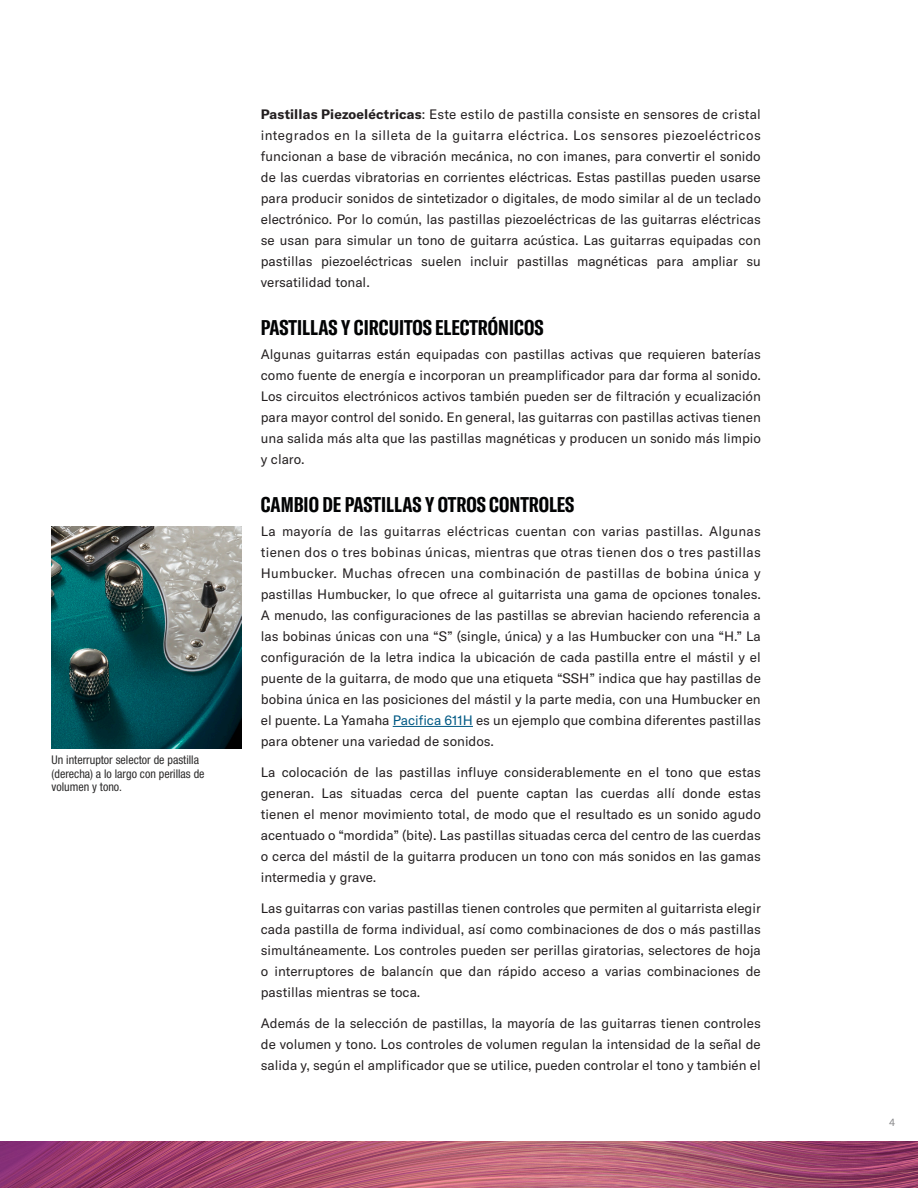
<style>
.page{position:relative;width:918px;height:1188px;background:#fff}
.page>*{position:absolute;margin:0;border:0;box-sizing:border-box;transform-origin:0 0}
.t1{font:700 extra-condensed 21px "GT America Y";color:#020304}
.t2{font:13.5px/21px "GT America Y";color:#231f20;text-align:justify}
.t3{font:condensed 12px/13.5px "Helvetica Neue LT Pro";color:#2d2c2c}
.t4{font:10.5px "GT America Y";color:#89898b}
.s1{font-weight:700}
.s2{color:#005984}
</style>
<div class="page">
<img style="left:0;top:1142px;width:918px;height:46px">
<hr style="left:393px;top:726px;width:80px;height:1px;background:#005984">
<img style="left:52px;top:526px;width:190px;height:223px">
<p class="t3" style="left:52px;top:753px;width:155px">Un interruptor selector de pastilla (derecha) a lo largo con perillas de volumen y tono.</p>
<p class="t2" style="left:261px;top:103px;width:502px"><span class="s1">Pastillas Piezoeléctricas</span>: Este estilo de pastilla consiste en sensores de cristal integrados en la silleta de la guitarra eléctrica. Los sensores piezoeléctricos funcionan a base de vibración mecánica, no con imanes, para convertir el sonido de las cuerdas vibratorias en corrientes eléctricas. Estas pastillas pueden usarse para producir sonidos de sintetizador o digitales, de modo similar al de un teclado electrónico. Por lo común, las pastillas piezoeléctricas de las guitarras eléctricas se usan para simular un tono de guitarra acústica. Las guitarras equipadas con pastillas piezoeléctricas suelen incluir pastillas magnéticas para ampliar su versatilidad tonal.</p>
<h1 class="t1" style="left:261px;top:315px;width:284px">PASTILLAS Y CIRCUITOS ELECTRÓNICOS</h1>
<p class="t2" style="left:261px;top:344px;width:502px">Algunas guitarras están equipadas con pastillas activas que requieren baterías como fuente de energía e incorporan un preamplificador para dar forma al sonido.<br>Los circuitos electrónicos activos también pueden ser de filtración y ecualización para mayor control del sonido. En general, las guitarras con pastillas activas tienen una salida más alta que las pastillas magnéticas y producen un sonido más limpio y claro.</p>
<h1 class="t1" style="left:261px;top:492px;width:315px">CAMBIO DE PASTILLAS Y OTROS CONTROLES</h1>
<p class="t2" style="left:261px;top:521px;width:502px">La mayoría de las guitarras eléctricas cuentan con varias pastillas. Algunas tienen dos o tres bobinas únicas, mientras que otras tienen dos o tres pastillas Humbucker. Muchas ofrecen una combinación de pastillas de bobina única y pastillas Humbucker, lo que ofrece al guitarrista una gama de opciones tonales.<br>A menudo, las configuraciones de las pastillas se abrevian haciendo referencia a las bobinas únicas con una “S” (single, única) y a las Humbucker con una “H.” La configuración de la letra indica la ubicación de cada pastilla entre el mástil y el puente de la guitarra, de modo que una etiqueta “SSH” indica que hay pastillas de bobina única en las posiciones del mástil y la parte media, con una Humbucker en el puente. La Yamaha <span class="s2">Pacifica 611H</span> es un ejemplo que combina diferentes pastillas para obtener una variedad de sonidos.</p>
<p class="t2" style="left:261px;top:762px;width:502px">La colocación de las pastillas influye considerablemente en el tono que estas generan. Las situadas cerca del puente captan las cuerdas allí donde estas tienen el menor movimiento total, de modo que el resultado es un sonido agudo acentuado o “mordida” (bite). Las pastillas situadas cerca del centro de las cuerdas o cerca del mástil de la guitarra producen un tono con más sonidos en las gamas intermedia y grave.</p>
<p class="t2" style="left:261px;top:898px;width:502px">Las guitarras con varias pastillas tienen controles que permiten al guitarrista elegir cada pastilla de forma individual, así como combinaciones de dos o más pastillas simultáneamente. Los controles pueden ser perillas giratorias, selectores de hoja o interruptores de balancín que dan rápido acceso a varias combinaciones de pastillas mientras se toca.</p>
<p class="t2" style="left:261px;top:1013px;width:502px">Además de la selección de pastillas, la mayoría de las guitarras tienen controles de volumen y tono. Los controles de volumen regulan la intensidad de la señal de salida y, según el amplificador que se utilice, pueden controlar el tono y también el</p>
<p class="t4" style="left:889px;top:1116px;width:8px">4</p>
</div>
